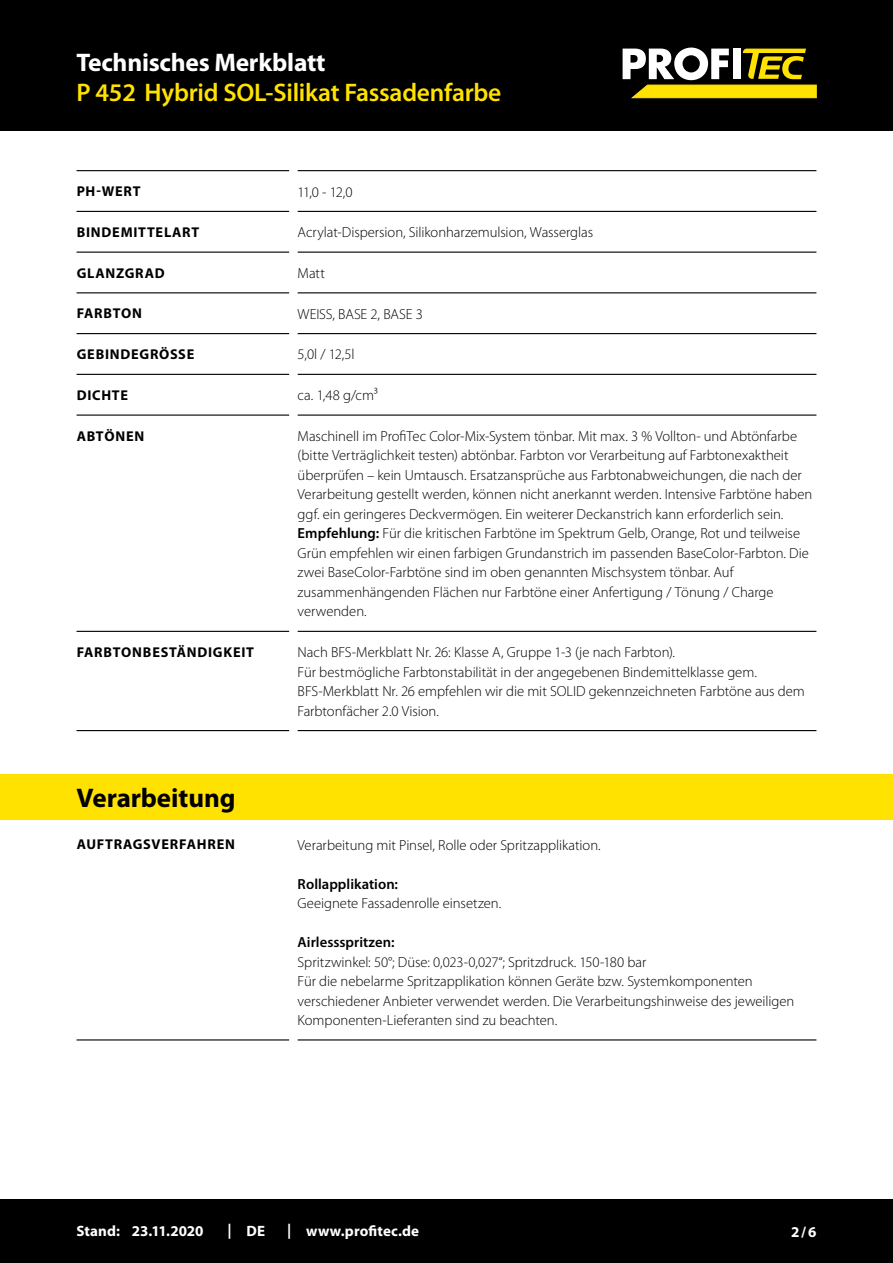
<style>
.page{position:relative;width:893px;height:1263px;background:#fff}
.page>*{position:absolute;margin:0;border:0;box-sizing:border-box;transform-origin:0 0}
.CB_AF_Kapitel_Uebers{font:700 27px "Myriad Pro";letter-spacing:-.005em;color:#000}
.CB_AF_Kopf_Produktna{font:600 25.5px "Myriad Pro";letter-spacing:-.01em;color:#ffe200}
.CB_AF_Kopf_TM{font:700 25.5px "Myriad Pro";letter-spacing:-.01em;color:#fff}
.CB_AF_Fuß_Stand_link{font:700 15px "Myriad Pro";letter-spacing:.005em;color:#fff}
.CB_AF_Text_Standard{font:300 14.7px/19.5px "Myriad Pro";letter-spacing:-.005em;color:#000}
.CB_AF_Abschnitt_Uebe{font:700 14.25px "Myriad Pro";letter-spacing:.055em;color:#000}
.s1{font-weight:600}
</style>
<div class="page">
<div style="left:0;top:0;width:893px;height:131px;background:#000"></div>
<div style="left:0;top:1199px;width:893px;height:64px;background:#000"></div>
<hr style="left:77px;top:170px;width:212px;height:1px;background:#000">
<hr style="left:298px;top:170px;width:518px;height:1px;background:#000">
<hr style="left:77px;top:211px;width:212px;height:1px;background:#000">
<hr style="left:298px;top:211px;width:518px;height:1px;background:#000">
<hr style="left:77px;top:252px;width:212px;height:1px;background:#000">
<hr style="left:298px;top:252px;width:518px;height:1px;background:#000">
<hr style="left:77px;top:292px;width:212px;height:1px;background:#000">
<hr style="left:298px;top:292px;width:518px;height:1px;background:#000">
<hr style="left:77px;top:333px;width:212px;height:1px;background:#000">
<hr style="left:298px;top:333px;width:518px;height:1px;background:#000">
<hr style="left:77px;top:374px;width:212px;height:1px;background:#000">
<hr style="left:298px;top:374px;width:518px;height:1px;background:#000">
<hr style="left:77px;top:414px;width:212px;height:2px;background:#000">
<hr style="left:298px;top:414px;width:518px;height:2px;background:#000">
<hr style="left:77px;top:631px;width:212px;height:1px;background:#000">
<hr style="left:298px;top:631px;width:518px;height:1px;background:#000">
<hr style="left:77px;top:730px;width:212px;height:1px;background:#000">
<hr style="left:298px;top:730px;width:518px;height:1px;background:#000">
<hr style="left:77px;top:1039px;width:212px;height:1px;background:#000">
<hr style="left:298px;top:1039px;width:518px;height:1px;background:#000">
<div style="left:0;top:774px;width:893px;height:45px;background:#ffe200"></div>
<svg style="left:623px;top:48px;width:193px;height:50px"></svg>
<p class="CB_AF_Kopf_TM" style="left:77px;top:49px;width:250px">Technisches Merkblatt</p>
<p class="CB_AF_Kopf_Produktna" style="left:77px;top:79px;width:426px">P 452 Hybrid SOL-Silikat Fassadenfarbe</p>
<p class="CB_AF_Abschnitt_Uebe" style="left:77px;top:183px;width:65px">PH-WERT</p>
<p class="CB_AF_Text_Standard" style="left:298px;top:182px;width:56px">11,0 - 12,0</p>
<p class="CB_AF_Abschnitt_Uebe" style="left:77px;top:224px;width:124px">BINDEMITTELART</p>
<p class="CB_AF_Text_Standard" style="left:298px;top:223px;width:297px">Acrylat-Dispersion, Silikonharzemulsion, Wasserglas</p>
<p class="CB_AF_Abschnitt_Uebe" style="left:77px;top:265px;width:89px">GLANZGRAD</p>
<p class="CB_AF_Text_Standard" style="left:298px;top:264px;width:29px">Matt</p>
<p class="CB_AF_Abschnitt_Uebe" style="left:77px;top:306px;width:67px">FARBTON</p>
<p class="CB_AF_Text_Standard" style="left:298px;top:304px;width:127px">WEISS, BASE 2, BASE 3</p>
<p class="CB_AF_Abschnitt_Uebe" style="left:77px;top:346px;width:119px">GEBINDEGRÖSSE</p>
<p class="CB_AF_Text_Standard" style="left:298px;top:345px;width:58px">5,0l / 12,5l</p>
<p class="CB_AF_Abschnitt_Uebe" style="left:77px;top:387px;width:53px">DICHTE</p>
<p class="CB_AF_Text_Standard" style="left:298px;top:386px;width:82px">ca. 1,48 g/cm³</p>
<p class="CB_AF_Abschnitt_Uebe" style="left:77px;top:428px;width:69px">ABTÖNEN</p>
<p class="CB_AF_Text_Standard" style="left:298px;top:426px;width:516px">Maschinell im ProfiTec Color-Mix-System tönbar. Mit max. 3 % Vollton- und Abtönfarbe (bitte Verträglichkeit testen) abtönbar. Farbton vor Verarbeitung auf Farbtonexaktheit überprüfen – kein Umtausch. Ersatzansprüche aus Farbtonabweichungen, die nach der Verarbeitung gestellt werden, können nicht anerkannt werden. Intensive Farbtöne haben ggf. ein geringeres Deckvermögen. Ein weiterer Deckanstrich kann erforderlich sein.<br><span class="s1">Empfehlung:</span> Für die kritischen Farbtöne im Spektrum Gelb, Orange, Rot und teilweise Grün empfehlen wir einen farbigen Grundanstrich im passenden BaseColor-Farbton. Die zwei BaseColor-Farbtöne sind im oben genannten Mischsystem tönbar. Auf zusammenhängenden Flächen nur Farbtöne einer Anfertigung / Tönung / Charge verwenden.</p>
<p class="CB_AF_Abschnitt_Uebe" style="left:77px;top:644px;width:179px">FARBTONBESTÄNDIGKEIT</p>
<p class="CB_AF_Text_Standard" style="left:298px;top:643px;width:509px">Nach BFS-Merkblatt Nr. 26: Klasse A, Gruppe 1-3 (je nach Farbton).<br>Für bestmögliche Farbtonstabilität in der angegebenen Bindemittelklasse gem.<br>BFS-Merkblatt Nr. 26 empfehlen wir die mit SOLID gekennzeichneten Farbtöne aus dem Farbtonfächer 2.0 Vision.</p>
<p class="CB_AF_Kapitel_Uebers" style="left:77px;top:782px;width:161px">Verarbeitung</p>
<p class="CB_AF_Abschnitt_Uebe" style="left:77px;top:836px;width:160px">AUFTRAGSVERFAHREN</p>
<p class="CB_AF_Text_Standard" style="left:298px;top:835px;width:305px">Verarbeitung mit Pinsel, Rolle oder Spritzapplikation.</p>
<p class="CB_AF_Text_Standard" style="left:298px;top:874px;width:205px"><span class="s1">Rollapplikation:<br></span>Geeignete Fassadenrolle einsetzen.</p>
<p class="CB_AF_Text_Standard" style="left:298px;top:933px;width:498px"><span class="s1">Airlessspritzen:<br></span>Spritzwinkel: 50°; Düse: 0,023-0,027“; Spritzdruck. 150-180 bar<br>Für die nebelarme Spritzapplikation können Geräte bzw. Systemkomponenten verschiedener Anbieter verwendet werden. Die Verarbeitungshinweise des jeweiligen Komponenten-Lieferanten sind zu beachten.</p>
<p class="CB_AF_Fuß_Stand_link" style="left:77px;top:1222px;width:45px">Stand:</p>
<p class="CB_AF_Fuß_Stand_link" style="left:132px;top:1222px;width:73px">23.11.2020</p>
<p class="CB_AF_Fuß_Stand_link" style="left:227px;top:1222px;width:6px">|</p>
<p class="CB_AF_Fuß_Stand_link" style="left:247px;top:1222px;width:20px">DE</p>
<p class="CB_AF_Fuß_Stand_link" style="left:287px;top:1222px;width:6px">|</p>
<p class="CB_AF_Fuß_Stand_link" style="left:306px;top:1222px;width:114px">www.profitec.de</p>
<p class="CB_AF_Fuß_Stand_link" style="left:791px;top:1223px;width:27px">2/6</p>
</div>
